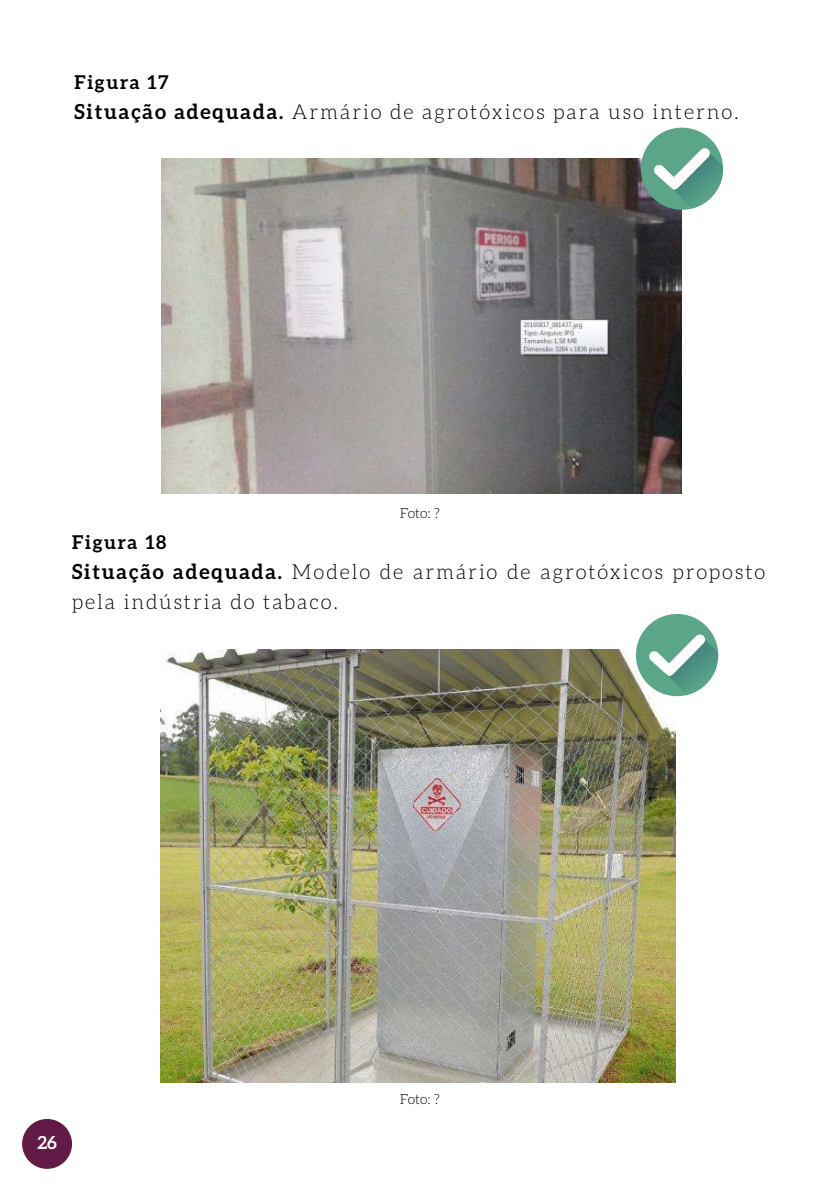
<style>
.page{position:relative;width:840px;height:1191px;background:#fff}
.page>*{position:absolute;margin:0;border:0;box-sizing:border-box;transform-origin:0 0}
.t1{font:300 20.8px/30px "Aleo";letter-spacing:.09em;color:#000}
.t2{font:700 19px "Aleo";letter-spacing:.09em;color:#000}
.t3{font:700 18px "Aleo";color:#fff}
.t4{font:300 14px "Aleo";color:#000}
.s1{font-weight:700}
</style>
<div class="page">
<div style="left:22px;top:1119px;width:50px;height:49px;background:#621b47;border-radius:50%"></div>
<img style="left:161px;top:158px;width:520px;height:336px">
<img style="left:160px;top:649px;width:515px;height:433px">
<div style="left:640px;top:128px;width:82px;height:82px;background:#5ba689;border-radius:50%"></div>
<img style="left:674px;top:153px;width:48px;height:55px">
<svg style="left:654px;top:148px;width:56px;height:42px"></svg>
<div style="left:635px;top:614px;width:82px;height:82px;background:#5ba689;border-radius:50%"></div>
<img style="left:669px;top:639px;width:48px;height:56px">
<svg style="left:649px;top:634px;width:56px;height:42px"></svg>
<p class="t2" style="left:74px;top:71px;width:96px">Figura 17</p>
<p class="t1" style="left:74px;top:96px;width:665px"><span class="s1">Situação adequada.</span> Armário de agrotóxicos para uso interno.</p>
<p class="t4" style="left:400px;top:505px;width:41px">Foto: ?</p>
<p class="t2" style="left:72px;top:531px;width:96px">Figura 18</p>
<p class="t1" style="left:72px;top:556px;width:694px"><span class="s1">Situação adequada.</span> Modelo de armário de agrotóxicos proposto pela indústria do tabaco.</p>
<p class="t3" style="left:37px;top:1132px;width:21px">26</p>
<p class="t4" style="left:400px;top:1091px;width:41px">Foto: ?</p>
</div>
